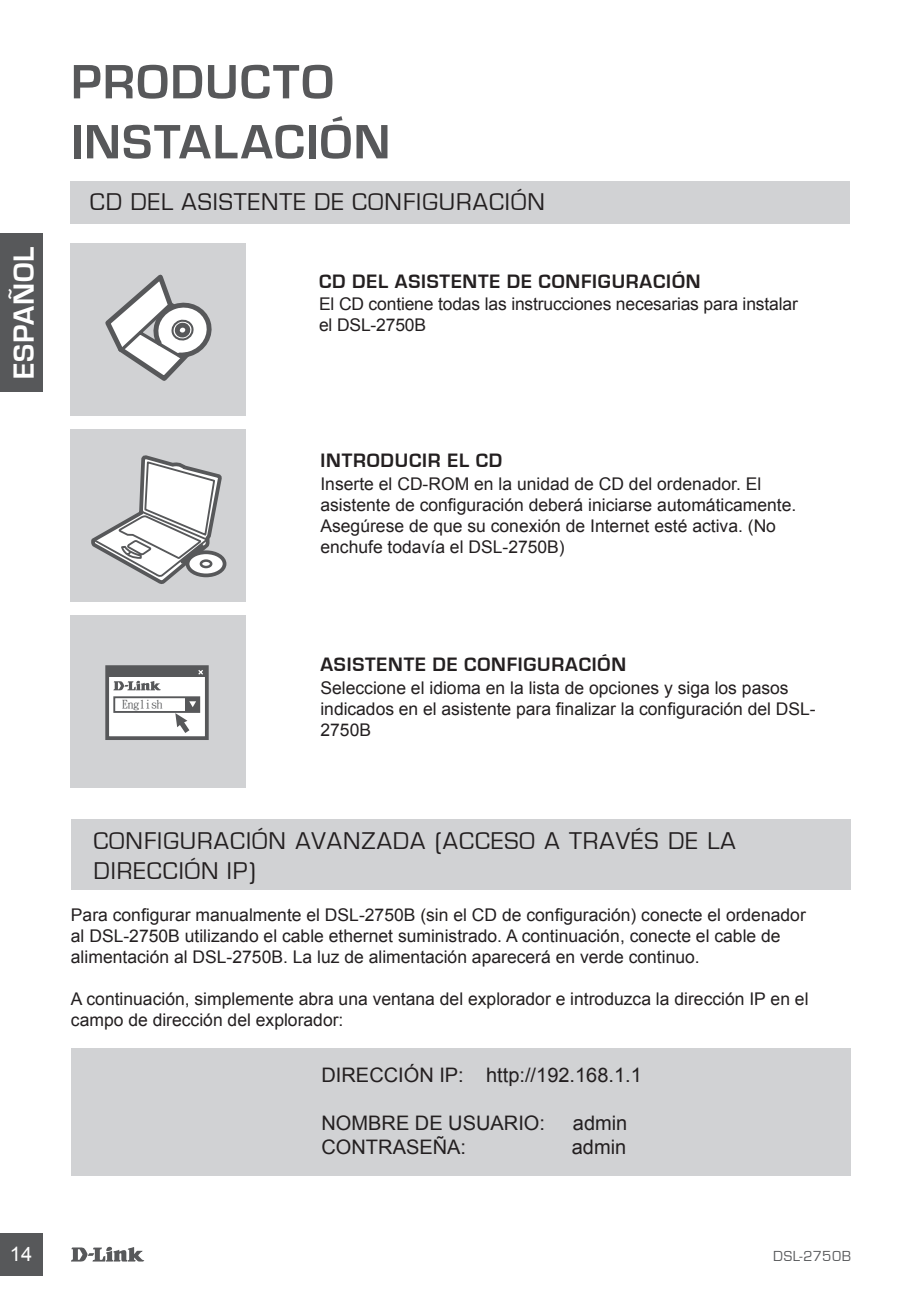
<style>
.page{position:relative;width:922px;height:1297px;background:#fff}
.page>*{position:absolute;margin:0;border:0;box-sizing:border-box;transform-origin:0 0}
.t1{font:700 50px/60px "Eurostile";letter-spacing:.03em;color:#57585a}
.t2{font:700 30px "Eurostile";letter-spacing:.03em;color:#fff}
.t3{font:25px/30px "Eurostile";letter-spacing:.04em;color:#231f20}
.t4{font:700 20px "Eurostile";letter-spacing:.04em;color:#231f20}
.t5{font:20px "Arial";color:#231f20}
.t6{font:20px "Arial";color:#fff}
.t7{font:17.5px/21px "Arial";color:#231f20}
.t8{font:15px "Eurostile";letter-spacing:.035em;color:#57585a}
.t9{font:11.75px "DF Kai Shu SB Estd BF";color:#57585a}
</style>
<div class="page">
<svg style="left:71px;top:1247px;width:73px;height:14px"></svg>
<div style="left:0;top:1233px;width:43px;height:43px;background:#57585a"></div>
<div style="left:0;top:233px;width:43px;height:159px;background:#57585a"></div>
<div style="left:70px;top:181px;width:779px;height:43px;background:#d1d2d4"></div>
<div style="left:70px;top:429px;width:175px;height:172px;background:#d1d2d4"></div>
<div style="left:70px;top:615px;width:175px;height:173px;background:#d1d2d4"></div>
<div style="left:70px;top:243px;width:175px;height:172px;background:#d1d2d4"></div>
<svg style="left:105px;top:274px;width:107px;height:107px"></svg>
<div style="left:186px;top:550px;width:40px;height:27px;border:4px solid #57585a;border-radius:50%"></div>
<div style="left:105px;top:665px;width:104px;height:75px;background:#fff;border:4px solid #57585a"></div>
<div style="left:113px;top:696px;width:87px;height:17px;border:2px solid #57585a"></div>
<div style="left:185px;top:697px;width:14px;height:14px;background:#57585a"></div>
<svg style="left:189px;top:701px;width:7px;height:6px"></svg>
<svg style="left:174px;top:713px;width:20px;height:25px"></svg>
<svg style="left:90px;top:455px;width:133px;height:238px"></svg>
<div style="left:72px;top:819px;width:778px;height:71px;background:#d1d2d4"></div>
<div style="left:71px;top:1048px;width:779px;height:127px;background:#d1d2d4"></div>
<h2 class="t2" style="left:7px;top:379px;width:134px;rotate:-90deg">ESPAÑOL</h2>
<h1 class="t1" style="left:71px;top:53px;width:321px">PRODUCTO<br>INSTALACIÓN</h1>
<h3 class="t3" style="left:90px;top:188px;width:456px">CD DEL ASISTENTE DE CONFIGURACIÓN</h3>
<p class="t4" style="left:319px;top:270px;width:383px">CD DEL ASISTENTE DE CONFIGURACIÓN</p>
<p class="t7" style="left:319px;top:294px;width:480px">El CD contiene todas las instrucciones necesarias para instalar el DSL-2750B</p>
<p class="t4" style="left:320px;top:450px;width:183px">INTRODUCIR EL CD</p>
<p class="t7" style="left:320px;top:473px;width:477px">Inserte el CD-ROM en la unidad de CD del ordenador. El asistente de configuración deberá iniciarse automáticamente.<br>Asegúrese de que su conexión de Internet esté activa. (No enchufe todavía el DSL-2750B)</p>
<p class="t9" style="left:122px;top:699px;width:42px">English</p>
<p class="t4" style="left:320px;top:654px;width:307px">ASISTENTE DE CONFIGURACIÓN</p>
<p class="t7" style="left:320px;top:677px;width:496px">Seleccione el idioma en la lista de opciones y siga los pasos indicados en el asistente para finalizar la configuración del DSL-<br>2750B</p>
<h3 class="t3" style="left:93px;top:826px;width:643px">CONFIGURACIÓN AVANZADA (ACCESO A TRAVÉS DE LA<br>DIRECCIÓN IP)</h3>
<p class="t7" style="left:71px;top:904px;width:736px">Para configurar manualmente el DSL-2750B (sin el CD de configuración) conecte el ordenador al DSL-2750B utilizando el cable ethernet suministrado. A continuación, conecte el cable de alimentación al DSL-2750B. La luz de alimentación aparecerá en verde continuo.</p>
<p class="t7" style="left:71px;top:988px;width:739px">A continuación, simplemente abra una ventana del explorador e introduzca la dirección IP en el campo de dirección del explorador:</p>
<p class="t5" style="left:321px;top:1062px;width:322px">DIRECCIÓN IP: http://192.168.1.1</p>
<p class="t5" style="left:321px;top:1110px;width:225px">NOMBRE DE USUARIO:</p>
<p class="t5" style="left:572px;top:1110px;width:56px">admin</p>
<p class="t5" style="left:321px;top:1134px;width:146px">CONTRASEÑA:</p>
<p class="t5" style="left:571px;top:1134px;width:56px">admin</p>
<p class="t6" style="left:10px;top:1241px;width:24px">14</p>
<p class="t8" style="left:773px;top:1248px;width:79px">DSL-2750B</p>
</div>
